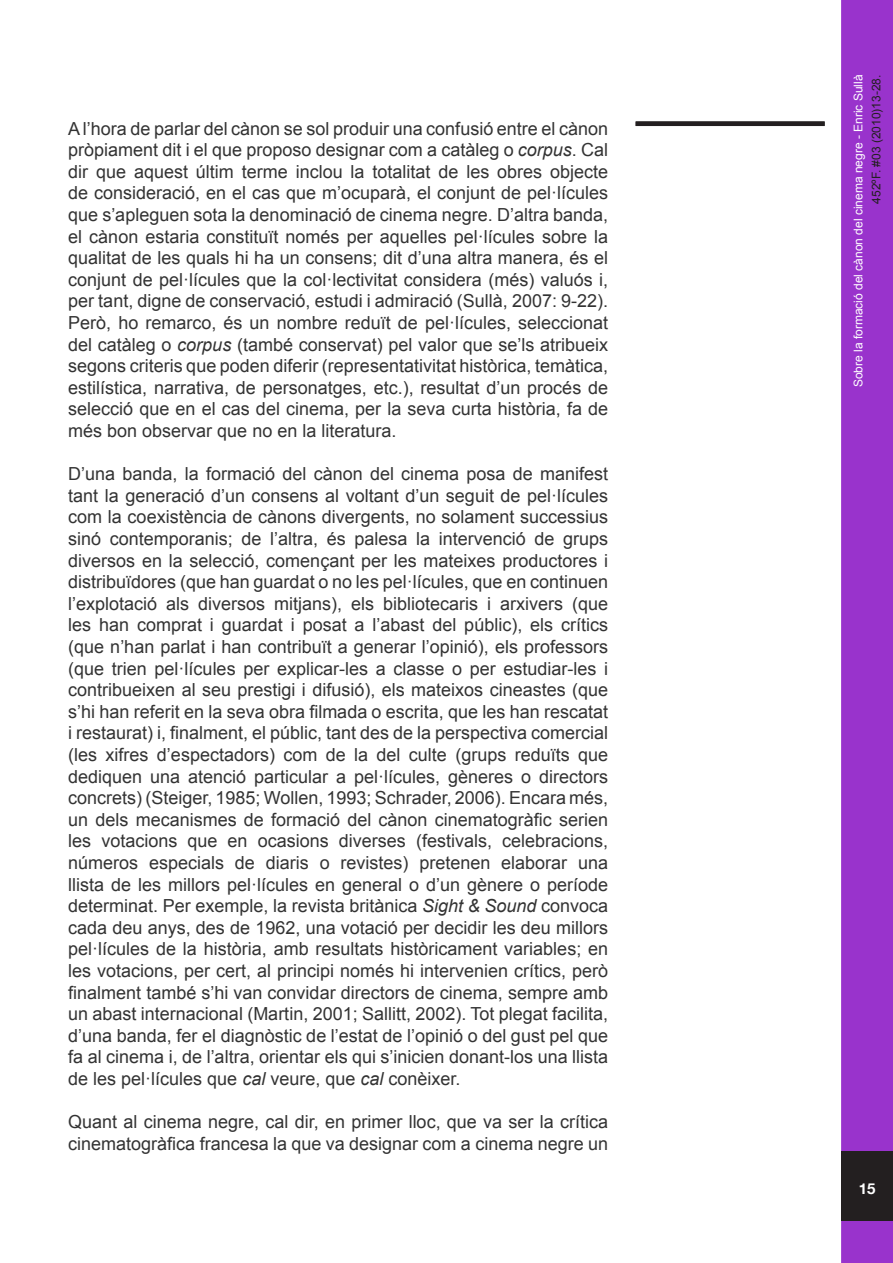
<style>
.page{position:relative;width:893px;height:1263px;background:#fff}
.page>*{position:absolute;margin:0;border:0;box-sizing:border-box;transform-origin:0 0}
.t1{font:18px/21.6px "Arial";color:#333;text-align:justify}
.t2{font:700 15px "Helvetica Neue";color:#fff}
.t3{font:12px "Arial";color:#fff}
.t4{font:12px "Arial";color:#231f20}
.s1{font-style:italic}
</style>
<div class="page">
<div style="left:841px;top:0;width:52px;height:1263px;background:#93c;border:3px solid #93c"></div>
<div style="left:841px;top:1151px;width:52px;height:70px;background:#231f20"></div>
<div style="left:636px;top:121px;width:189px;height:5px;background:#231f20"></div>
<p class="t1" style="left:68px;top:118px;width:541px">A l’hora de parlar del cànon se sol produir una confusió entre el cànon pròpiament dit i el que proposo designar com a catàleg o <span class="s1">corpus</span>. Cal dir que aquest últim terme inclou la totalitat de les obres objecte de consideració, en el cas que m’ocuparà, el conjunt de pel·lícules que s’apleguen sota la denominació de cinema negre. D’altra banda, el cànon estaria constituït només per aquelles pel·lícules sobre la qualitat de les quals hi ha un consens; dit d’una altra manera, és el conjunt de pel·lícules que la col·lectivitat considera (més) valuós i, per tant, digne de conservació, estudi i admiració (Sullà, 2007: 9-22).<br>Però, ho remarco, és un nombre reduït de pel·lícules, seleccionat del catàleg o <span class="s1">corpus</span> (també conservat) pel valor que se’ls atribueix segons criteris que poden diferir (representativitat històrica, temàtica, estilística, narrativa, de personatges, etc.), resultat d’un procés de selecció que en el cas del cinema, per la seva curta història, fa de més bon observar que no en la literatura.</p>
<p class="t1" style="left:68px;top:463px;width:541px">D’una banda, la formació del cànon del cinema posa de manifest tant la generació d’un consens al voltant d’un seguit de pel·lícules com la coexistència de cànons divergents, no solament successius sinó contemporanis; de l’altra, és palesa la intervenció de grups diversos en la selecció, començant per les mateixes productores i distribuïdores (que han guardat o no les pel·lícules, que en continuen l’explotació als diversos mitjans), els bibliotecaris i arxivers (que les han comprat i guardat i posat a l’abast del públic), els crítics (que n’han parlat i han contribuït a generar l’opinió), els professors (que trien pel·lícules per explicar-les a classe o per estudiar-les i contribueixen al seu prestigi i difusió), els mateixos cineastes (que s’hi han referit en la seva obra filmada o escrita, que les han rescatat i restaurat) i, finalment, el públic, tant des de la perspectiva comercial (les xifres d’espectadors) com de la del culte (grups reduïts que dediquen una atenció particular a pel·lícules, gèneres o directors concrets) (Steiger, 1985; Wollen, 1993; Schrader, 2006). Encara més, un dels mecanismes de formació del cànon cinematogràfic serien les votacions que en ocasions diverses (festivals, celebracions, números especials de diaris o revistes) pretenen elaborar una llista de les millors pel·lícules en general o d’un gènere o període determinat. Per exemple, la revista britànica <span class="s1">Sight &amp; Sound</span> convoca cada deu anys, des de 1962, una votació per decidir les deu millors pel·lícules de la història, amb resultats històricament variables; en les votacions, per cert, al principi només hi intervenien crítics, però finalment també s’hi van convidar directors de cinema, sempre amb un abast internacional (Martin, 2001; Sallitt, 2002). Tot plegat facilita, d’una banda, fer el diagnòstic de l’estat de l’opinió o del gust pel que fa al cinema i, de l’altra, orientar els qui s’inicien donant-los una llista de les pel·lícules que <span class="s1">cal</span> veure, que <span class="s1">cal</span> conèixer.</p>
<p class="t1" style="left:68px;top:1111px;width:541px">Quant al cinema negre, cal dir, en primer lloc, que va ser la crítica cinematogràfica francesa la que va designar com a cinema negre un</p>
<p class="t3" style="left:850px;top:387px;width:314px;rotate:-90deg">Sobre la formació del cànon del cinema negre - Enric Sullà</p>
<p class="t4" style="left:868px;top:204px;width:131px;rotate:-90deg">452ºF. #03 (2010)13-28.</p>
<p class="t2" style="left:859px;top:1179px;width:18px">15</p>
</div>
